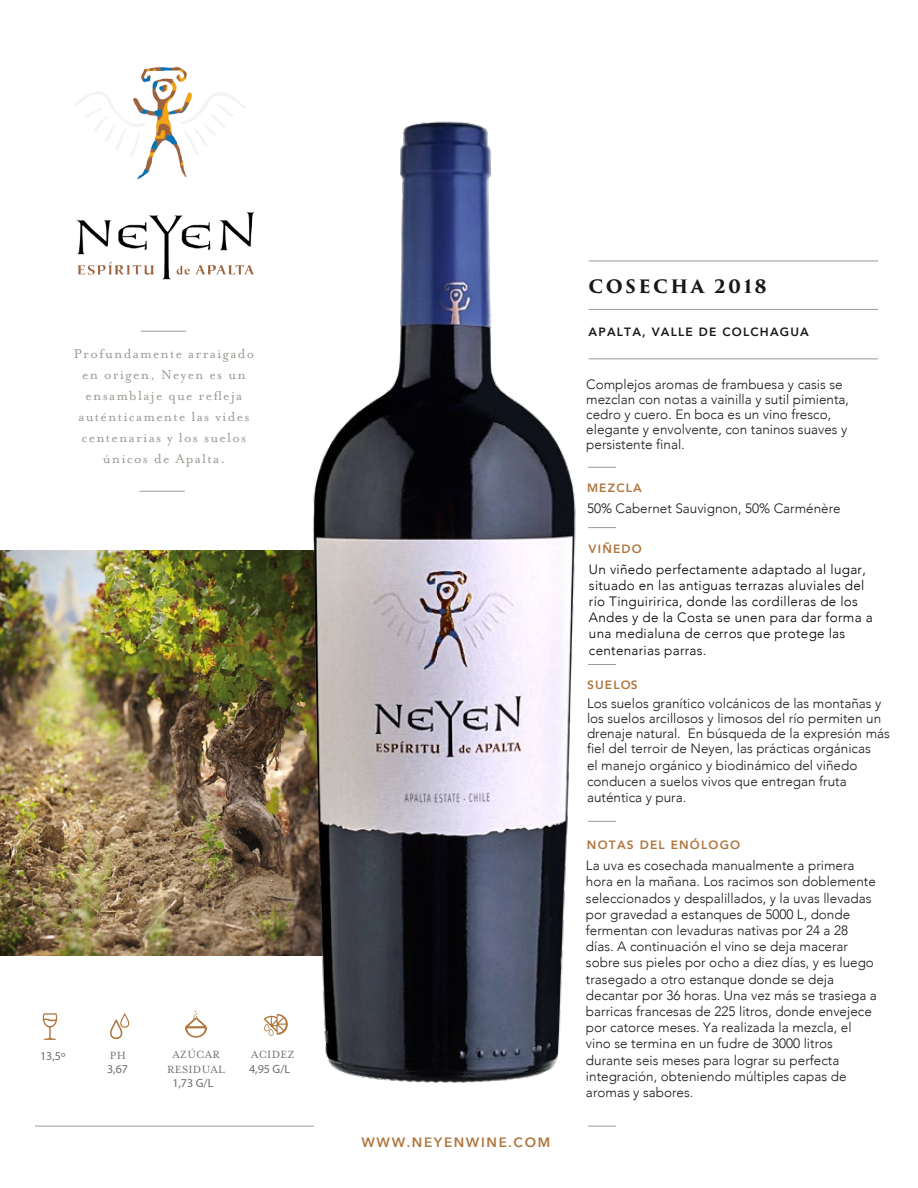
<style>
.page{position:relative;width:918px;height:1188px;background:#fff}
.page>*{position:absolute;margin:0;border:0;box-sizing:border-box;transform-origin:0 0}
.t1{font:700 18px "Trajan Pro 3";letter-spacing:.14em;color:#1a171b}
.t2{font:15px/21px "Mrs Eaves OT";letter-spacing:.085em;color:#9e9994;text-align:center}
.t3{font:300 13.5px/16.2px "Avenir";color:#1a171b}
.t4{font:300 13.5px/16.2px "Avenir";letter-spacing:.02em;color:#000}
.t5{font:600 13.5px "Avenir Next";letter-spacing:.12em;color:#b0763e}
.t6{font:800 12px "Avenir";letter-spacing:.1em;color:#b0763e}
.t7{font:12px "Myriad Pro";color:#6d6e6b}
.t8{font:800 12px "Avenir";letter-spacing:.1em;color:#1a171b}
.t9{font:12px/14.4px "Mrs Eaves OT";letter-spacing:.02em;color:#6e6e6c;text-align:center}
</style>
<div class="page">
<img style="left:0;top:550px;width:210px;height:405px">
<img style="left:210px;top:121px;width:455px;height:1005px">
<svg style="left:185px;top:1011px;width:22px;height:27px"></svg>
<svg style="left:264px;top:1014px;width:24px;height:22px"></svg>
<img style="left:75px;top:66px;width:195px;height:222px">
<hr style="left:589px;top:309px;width:289px;height:1px;background:#9e9994">
<hr style="left:589px;top:358px;width:289px;height:1px;background:#9e9994">
<hr style="left:589px;top:261px;width:289px;height:1px;background:#9e9994">
<hr style="left:141px;top:331px;width:45px;height:1px;background:#9e9994">
<hr style="left:140px;top:491px;width:45px;height:1px;background:#9e9994">
<hr style="left:35px;top:1126px;width:279px;height:1px;background:#9e9994">
<svg style="left:42px;top:1013px;width:15px;height:27px"></svg>
<svg style="left:110px;top:1013px;width:20px;height:26px"></svg>
<svg style="left:588px;top:1126px;width:28px;height:1px"></svg>
<svg style="left:588px;top:821px;width:28px;height:1px"></svg>
<svg style="left:588px;top:527px;width:28px;height:1px"></svg>
<svg style="left:588px;top:664px;width:28px;height:1px"></svg>
<svg style="left:588px;top:467px;width:28px;height:1px"></svg>
<p class="t2" style="left:74px;top:343px;width:182px">Profundamente arraigado en origen, Neyen es un ensamblaje que refleja auténticamente las vides centenarias y los suelos únicos de Apalta.</p>
<p class="t7" style="left:40px;top:1048px;width:27px">13,5º</p>
<p class="t9" style="left:110px;top:1048px;width:18px">PH</p>
<p class="t7" style="left:107px;top:1062px;width:22px">3,67</p>
<p class="t9" style="left:167px;top:1048px;width:59px">AZÚCAR<br>RESIDUAL</p>
<p class="t7" style="left:172px;top:1076px;width:43px">1,73 G/L</p>
<p class="t9" style="left:251px;top:1048px;width:45px">ACIDEZ</p>
<p class="t7" style="left:249px;top:1061px;width:43px">4,95 G/L</p>
<p class="t5" style="left:361px;top:1131px;width:190px">WWW.NEYENWINE.COM</p>
<h1 class="t1" style="left:589px;top:273px;width:180px">COSECHA 2018</h1>
<p class="t8" style="left:589px;top:323px;width:222px">APALTA, VALLE DE COLCHAGUA</p>
<p class="t3" style="left:586px;top:377px;width:264px;line-height:15px">Complejos aromas de frambuesa y casis se mezclan con notas a vainilla y sutil pimienta, cedro y cuero. En boca es un vino fresco, elegante y envolvente, con taninos suaves y persistente final.</p>
<p class="t6" style="left:587px;top:478px;width:56px">MEZCLA</p>
<p class="t3" style="left:587px;top:500px;width:255px">50% Cabernet Sauvignon, 50% Carménère</p>
<p class="t6" style="left:589px;top:540px;width:55px">VIÑEDO</p>
<p class="t4" style="left:589px;top:561px;width:285px">Un viñedo perfectamente adaptado al lugar, situado en las antiguas terrazas aluviales del río Tinguiririca, donde las cordilleras de los Andes y de la Costa se unen para dar forma a una medialuna de cerros que protege las centenarias parras.</p>
<p class="t6" style="left:587px;top:675px;width:52px">SUELOS</p>
<p class="t3" style="left:587px;top:696px;width:304px;line-height:15.6px">Los suelos granítico volcánicos de las montañas y los suelos arcillosos y limosos del río permiten un drenaje natural. En búsqueda de la expresión más fiel del terroir de Neyen, las prácticas orgánicas<br>el manejo orgánico y biodinámico del viñedo conducen a suelos vivos que entregan fruta auténtica y pura.</p>
<p class="t6" style="left:587px;top:836px;width:155px">NOTAS DEL ENÓLOGO</p>
<p class="t3" style="left:586px;top:857px;width:292px">La uva es cosechada manualmente a primera hora en la mañana. Los racimos son doblemente seleccionados y despalillados, y la uvas llevadas por gravedad a estanques de 5000 L, donde fermentan con levaduras nativas por 24 a 28 días. A continuación el vino se deja macerar sobre sus pieles por ocho a diez días, y es luego trasegado a otro estanque donde se deja decantar por 36 horas. Una vez más se trasiega a barricas francesas de 225 litros, donde envejece por catorce meses. Ya realizada la mezcla, el vino se termina en un fudre de 3000 litros durante seis meses para lograr su perfecta integración, obteniendo múltiples capas de aromas y sabores.</p>
</div>
